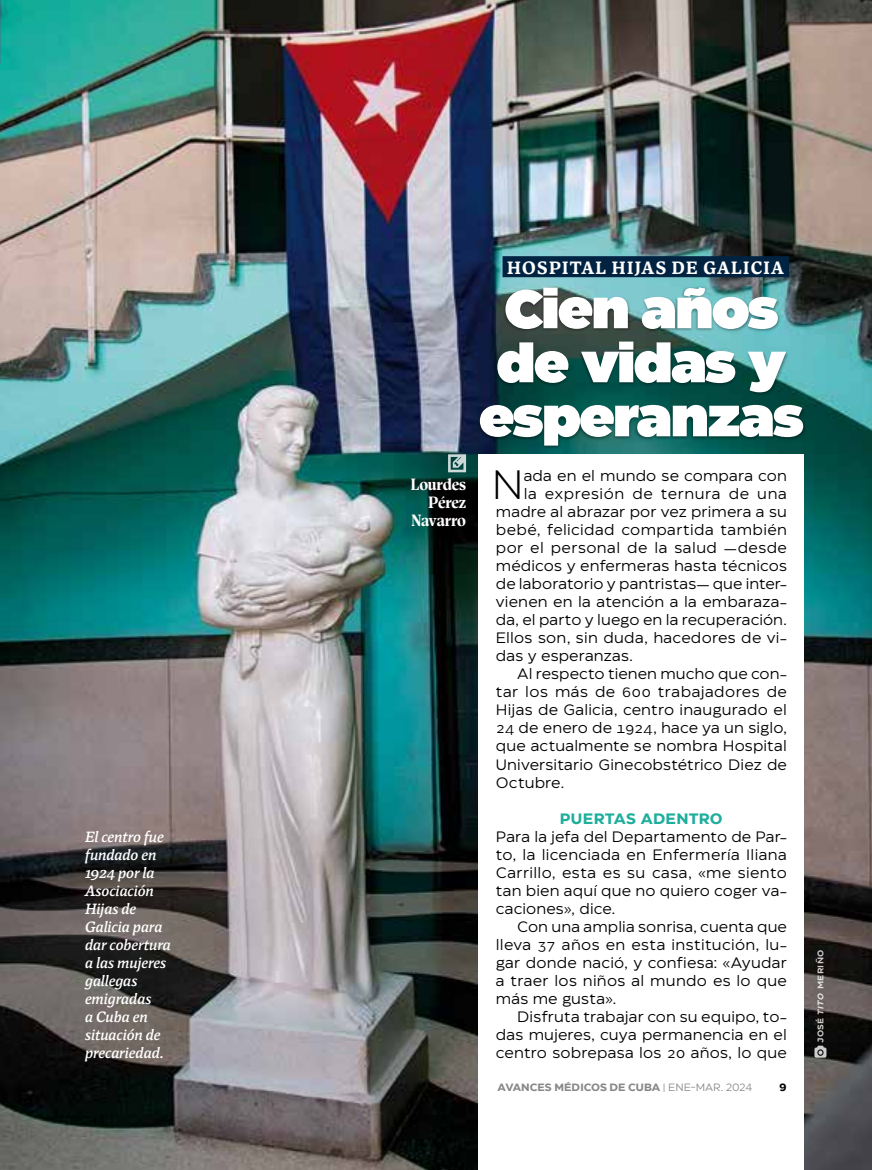
<style>
.page{position:relative;width:872px;height:1170px;background:#fff}
.page>*{position:absolute;margin:0;border:0;box-sizing:border-box;transform-origin:0 0}
.t1{font:800 54px/54px "Eastman";letter-spacing:-.025em;color:#fff;text-align:center}
.t2{font:300 40.65px "Eastman";color:#000}
.t3{font:700 18px "Antonia H3";letter-spacing:.07em;color:#fff}
.t4{font:700 16.5px/18px "Antonia H1";letter-spacing:-.01em;color:#fff;text-align:right}
.t5{font:15px/18px "Eastman";letter-spacing:.015em;color:#000;text-align:justify}
.t6{font:italic 500 15px/18px "Antonia Text";letter-spacing:-.005em;color:#fff}
.t7{font:15px "Eastman";letter-spacing:.04em;color:#000}
.t8{font:700 15px "Eastman";letter-spacing:.015em;color:#1eae9c}
.t9{font:700 10.5px "Eastman";color:#87888a}
.t10{font:500 10.5px "Eastman";letter-spacing:.03em;color:#fff}
.t11{font:700 10.5px "Eastman";color:#000}
.s1{font-weight:400}
.s2{font-style:italic}
</style>
<div class="page">
<img style="left:0;top:0;width:872px;height:1169px">
<div style="left:479px;top:454px;width:325px;height:715px;background:#fff"></div>
<div style="left:502px;top:256px;width:287px;height:21px;background:#002342"></div>
<svg style="left:448px;top:454px;width:18px;height:18px"></svg>
<div style="left:477px;top:286px;width:328px;height:162px;background:#000;opacity:.4"></div>
<svg style="left:814px;top:1045px;width:12px;height:12px"></svg>
<p class="t6" style="left:85px;top:827px;width:87px">El centro fue fundado en<br>1924 por la<br>Asociación<br>Hijas de<br>Galicia para dar cobertura a las mujeres gallegas emigradas<br>a Cuba en situación de precariedad.</p>
<p class="t4" style="left:411px;top:476px;width:57px">Lourdes<br>Pérez<br>Navarro</p>
<p class="t3" style="left:507px;top:257px;width:278px">HOSPITAL HIJAS DE GALICIA</p>
<h1 class="t1" style="left:479px;top:276px;width:326px">Cien años de vidas y esperanzas</h1>
<h2 class="t2" style="left:492px;top:455px;width:33px">N</h2>
<p class="t5" style="left:523px;top:465px;width:265px">ada en el mundo se compara con</p>
<p class="t7" style="left:523px;top:483px;width:265px">la expresión de ternura de una</p>
<p class="t5" style="left:496px;top:501px;width:292px">madre al abrazar por vez primera a su</p>
<p class="t5" style="left:496px;top:519px;width:292px">bebé, felicidad compartida también</p>
<p class="t5" style="left:496px;top:537px;width:292px">por el personal de la salud —desde</p>
<p class="t5" style="left:496px;top:555px;width:292px">médicos y enfermeras hasta técnicos</p>
<p class="t5" style="left:496px;top:573px;width:292px">de laboratorio y pantristas— que inter-</p>
<p class="t5" style="left:496px;top:591px;width:292px">vienen en la atención a la embaraza-</p>
<p class="t5" style="left:496px;top:609px;width:292px">da, el parto y luego en la recuperación.</p>
<p class="t5" style="left:496px;top:627px;width:292px">Ellos son, sin duda, hacedores de vi-</p>
<p class="t5" style="left:496px;top:645px;width:138px">das y esperanzas.</p>
<p class="t5" style="left:517px;top:663px;width:271px">Al respecto tienen mucho que con-</p>
<p class="t5" style="left:496px;top:681px;width:292px">tar los más de 600 trabajadores de</p>
<p class="t5" style="left:496px;top:699px;width:292px">Hijas de Galicia, centro inaugurado el</p>
<p class="t5" style="left:496px;top:717px;width:292px">24 de enero de 1924, hace ya un siglo,</p>
<p class="t5" style="left:496px;top:735px;width:292px">que actualmente se nombra Hospital</p>
<p class="t5" style="left:496px;top:753px;width:292px">Universitario Ginecobstétrico Diez de</p>
<p class="t5" style="left:496px;top:771px;width:70px">Octubre.</p>
<p class="t8" style="left:560px;top:806px;width:164px">PUERTAS ADENTRO</p>
<p class="t5" style="left:496px;top:825px;width:292px">Para la jefa del Departamento de Par&shy;to, la licenciada en Enfermería Iliana Carrillo, esta es su casa, «me siento tan bien aquí que no quiero coger va&shy;caciones», dice.</p>
<p class="t5" style="left:496px;top:915px;width:292px;text-indent:21px">Con una amplia sonrisa, cuenta que lleva 37 años en esta institución, lu&shy;gar donde nació, y confiesa: «Ayudar a traer los niños al mundo es lo que más me gusta».</p>
<p class="t5" style="left:496px;top:1005px;width:292px;text-indent:21px">Disfruta trabajar con su equipo, to&shy;das mujeres, cuya permanencia en el centro sobrepasa los 20 años, lo que</p>
<p class="t9" style="left:497px;top:1078px;width:256px">AVANCES MÉDICOS DE CUBA <span class="s1">| ENE-MAR. 2024</span></p>
<p class="t11" style="left:779px;top:1078px;width:9px">9</p>
<p class="t10" style="left:811px;top:1042px;width:95px;rotate:-90deg">JOSÉ <span class="s2">TITO</span> MERIÑO</p>
</div>
